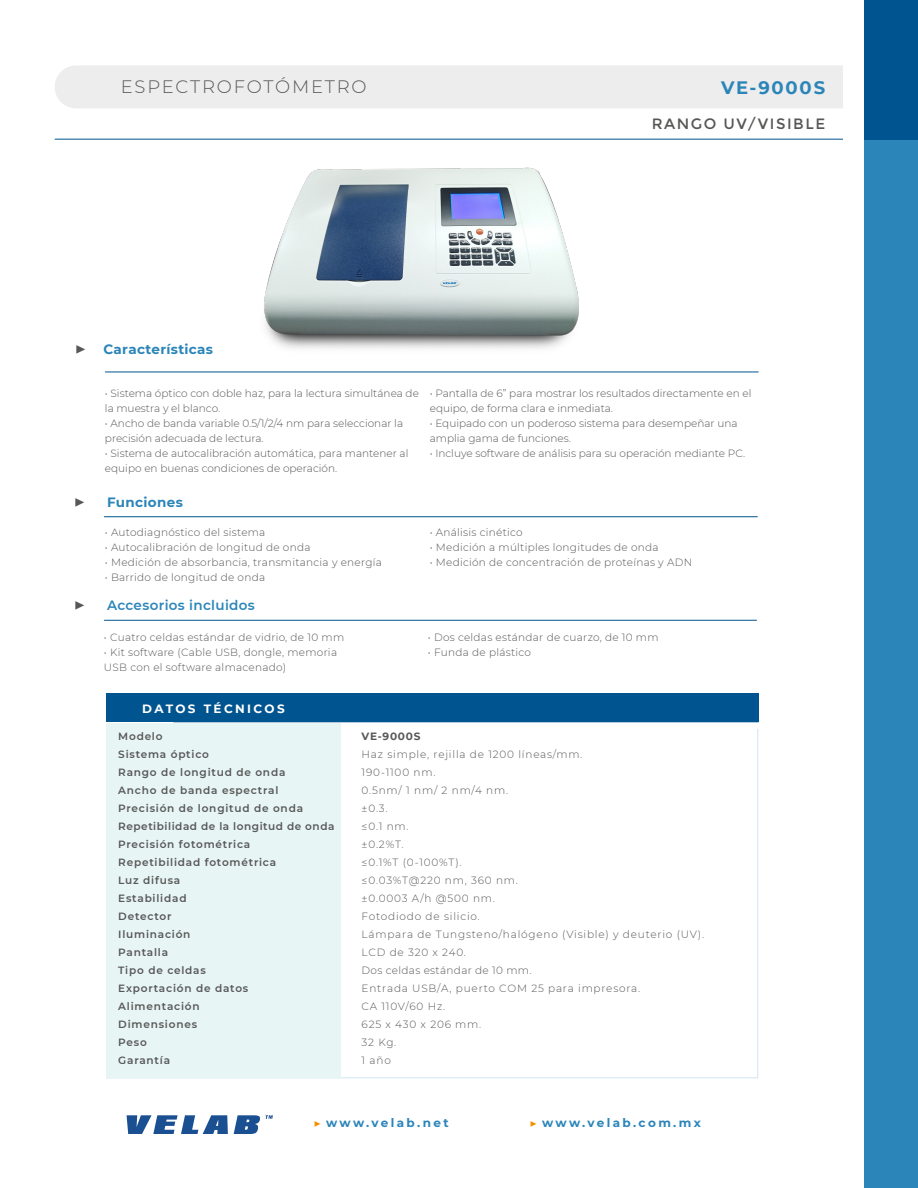
<style>
.page{position:relative;width:918px;height:1188px;background:#fff}
.page>*{position:absolute;margin:0;border:0;box-sizing:border-box;transform-origin:0 0}
.t1{font:300 18px "Montserrat";letter-spacing:.1em;color:#575756}
.t2{font:700 18px "Montserrat";letter-spacing:.1em;color:#2b85b9}
.t3{font:18px "Minion Pro";color:#575756}
.t4{font:15px "Montserrat";letter-spacing:.1em;color:#575756}
.t5{font:700 13.5px "Montserrat";letter-spacing:.025em;color:#2b85b9}
.t6{font:600 13.5px "Montserrat";letter-spacing:.025em;color:#2b85b9}
.t7{font:700 12px "Montserrat";letter-spacing:.185em;color:#2b85b9}
.t8{font:12px "Montserrat";letter-spacing:.075em;color:#2b85b9}
.t9{font:700 12px "Montserrat";letter-spacing:.075em;color:#2b85b9}
.t10{font:700 12px "Montserrat";letter-spacing:.2em;color:#fff}
.t11{font:300 10.5px "Montserrat";letter-spacing:.025em;color:#575756}
.t12{font:300 10.5px/15px "Montserrat";color:#575756}
.t13{font:600 10.5px "Montserrat";letter-spacing:.075em;color:#575756}
.t14{font:300 10.5px "Montserrat";letter-spacing:.075em;color:#575756}
.t15{font:600 10.5px "Montserrat";letter-spacing:.05em;color:#575756}
.t16{font:300 10.5px "Montserrat";letter-spacing:.07em;color:#575756}
.t17{font:700 10.5px "Montserrat";letter-spacing:.075em;color:#575756}
.s1{font-family:"Minion Pro";font-weight:400;color:#f39200}
.s2{font-family:"Minion Pro";color:#f39200}
</style>
<div class="page">
<div style="left:55px;top:65px;width:808px;height:43px;background:#ededed;border-radius:22px"></div>
<hr style="left:55px;top:139px;width:810px;height:1px;background:#00548f">
<div style="left:864px;top:140px;width:54px;height:1048px;background:#2b85b9"></div>
<div style="left:864px;top:0;width:54px;height:140px;background:#00548f"></div>
<div style="left:844px;top:1px;width:20px;height:1186px;background:#fff"></div>
<svg style="left:126px;top:1115px;width:147px;height:19px"></svg>
<div style="left:106px;top:723px;width:235px;height:356px;background:#e7f5f5"></div>
<svg style="left:341px;top:729px;width:418px;height:350px"></svg>
<div style="left:106px;top:693px;width:653px;height:29px;background:#00548f"></div>
<hr style="left:104px;top:620px;width:653px;height:1px;background:#00548f">
<hr style="left:104px;top:516px;width:653px;height:1px;background:#00548f">
<hr style="left:105px;top:372px;width:653px;height:1px;background:#00548f">
<img style="left:264px;top:167px;width:315px;height:182px">
<p class="t1" style="left:121px;top:75px;width:247px">ESPECTROFOTÓMETRO</p>
<p class="t2" style="left:721px;top:74px;width:106px">VE-9000S</p>
<p class="t4" style="left:652px;top:115px;width:175px">RANGO UV/VISIBLE</p>
<p class="t3" style="left:75px;top:337px;width:12px">▶</p>
<p class="t5" style="left:103px;top:340px;width:111px">Características</p>
<p class="t12" style="left:105px;top:385px;width:316px">• Sistema óptico con doble haz, para la lectura simultánea de la muestra y el blanco.</p>
<p class="t12" style="left:105px;top:415px;width:300px">• Ancho de banda variable 0.5/1/2/4 nm para seleccionar la precisión adecuada de lectura.</p>
<p class="t12" style="left:105px;top:445px;width:305px">• Sistema de autocalibración automática, para mantener al equipo en buenas condiciones de operación.</p>
<p class="t12" style="left:430px;top:385px;width:323px">• Pantalla de 6” para mostrar los resultados directamente en el equipo, de forma clara e inmediata.</p>
<p class="t12" style="left:430px;top:415px;width:309px">• Equipado con un poderoso sistema para desempeñar una amplia gama de funciones.</p>
<p class="t12" style="left:430px;top:445px;width:317px">• Incluye software de análisis para su operación mediante PC.</p>
<p class="t3" style="left:74px;top:489px;width:12px">▶</p>
<p class="t5" style="left:107px;top:492px;width:77px">Funciones</p>
<p class="t3" style="left:74px;top:592px;width:12px">▶</p>
<p class="t11" style="left:105px;top:525px;width:162px">• Autodiagnóstico del sistema</p>
<p class="t11" style="left:105px;top:540px;width:207px">• Autocalibración de longitud de onda</p>
<p class="t11" style="left:105px;top:555px;width:279px">• Medición de absorbancia, transmitancia y energía</p>
<p class="t11" style="left:105px;top:570px;width:162px">• Barrido de longitud de onda</p>
<p class="t6" style="left:107px;top:596px;width:149px">Accesorios incluidos</p>
<p class="t11" style="left:430px;top:525px;width:94px">• Análisis cinético</p>
<p class="t11" style="left:430px;top:540px;width:230px">• Medición a múltiples longitudes de onda</p>
<p class="t11" style="left:430px;top:555px;width:264px">• Medición de concentración de proteínas y ADN</p>
<p class="t11" style="left:104px;top:630px;width:242px">• Cuatro celdas estándar de vidrio, de 10 mm</p>
<p class="t11" style="left:428px;top:630px;width:232px">• Dos celdas estándar de cuarzo, de 10 mm</p>
<p class="t11" style="left:104px;top:645px;width:235px">• Kit software (Cable USB, dongle, memoria</p>
<p class="t11" style="left:428px;top:645px;width:104px">• Funda de plástico</p>
<p class="t11" style="left:104px;top:660px;width:184px">USB con el software almacenado)</p>
<p class="t10" style="left:142px;top:700px;width:144px">DATOS TÉCNICOS</p>
<p class="t13" style="left:118px;top:729px;width:46px">Modelo</p>
<p class="t13" style="left:118px;top:747px;width:92px">Sistema óptico</p>
<p class="t13" style="left:118px;top:765px;width:169px">Rango de longitud de onda</p>
<p class="t13" style="left:118px;top:783px;width:162px">Ancho de banda espectral</p>
<p class="t13" style="left:118px;top:801px;width:186px">Precisión de longitud de onda</p>
<p class="t15" style="left:118px;top:819px;width:218px">Repetibilidad de la longitud de onda</p>
<p class="t13" style="left:118px;top:837px;width:134px">Precisión fotométrica</p>
<p class="t13" style="left:118px;top:855px;width:159px">Repetibilidad fotométrica</p>
<p class="t13" style="left:118px;top:873px;width:64px">Luz difusa</p>
<p class="t13" style="left:118px;top:891px;width:70px">Estabilidad</p>
<p class="t13" style="left:118px;top:909px;width:55px">Detector</p>
<p class="t13" style="left:118px;top:927px;width:74px">Iluminación</p>
<p class="t13" style="left:118px;top:945px;width:51px">Pantalla</p>
<p class="t13" style="left:118px;top:963px;width:89px">Tipo de celdas</p>
<p class="t13" style="left:118px;top:981px;width:132px">Exportación de datos</p>
<p class="t13" style="left:118px;top:999px;width:83px">Alimentación</p>
<p class="t13" style="left:118px;top:1017px;width:80px">Dimensiones</p>
<p class="t13" style="left:118px;top:1035px;width:30px">Peso</p>
<p class="t13" style="left:118px;top:1053px;width:53px">Garantía</p>
<p class="t17" style="left:362px;top:729px;width:60px">VE-9000S</p>
<p class="t14" style="left:362px;top:747px;width:222px">Haz simple, rejilla de 1200 líneas/mm.</p>
<p class="t14" style="left:362px;top:765px;width:75px">190-1100 nm.</p>
<p class="t11" style="left:362px;top:783px;width:148px">0.5nm/ 1 nm/ 2 nm/4 nm.</p>
<p class="t11" style="left:362px;top:801px;width:28px">±0.3.</p>
<p class="t11" style="left:362px;top:819px;width:49px">≤0.1 nm.</p>
<p class="t11" style="left:362px;top:837px;width:43px">±0.2%T.</p>
<p class="t11" style="left:362px;top:855px;width:101px">≤0.1%T (0-100%T).</p>
<p class="t14" style="left:362px;top:873px;width:158px">≤0.03%T@220 nm, 360 nm.</p>
<p class="t14" style="left:362px;top:891px;width:135px">±0.0003 A/h @500 nm.</p>
<p class="t14" style="left:362px;top:909px;width:120px">Fotodiodo de silicio.</p>
<p class="t14" style="left:362px;top:927px;width:344px">Lámpara de Tungsteno/halógeno (Visible) y deuterio (UV).</p>
<p class="t16" style="left:362px;top:945px;width:106px">LCD de 320 x 240.</p>
<p class="t11" style="left:362px;top:963px;width:171px">Dos celdas estándar de 10 mm.</p>
<p class="t14" style="left:362px;top:981px;width:280px">Entrada USB/A, puerto COM 25 para impresora.</p>
<p class="t14" style="left:362px;top:999px;width:85px">CA 110V/60 Hz.</p>
<p class="t14" style="left:362px;top:1017px;width:121px">625 x 430 x 206 mm.</p>
<p class="t11" style="left:362px;top:1035px;width:36px">32 Kg.</p>
<p class="t11" style="left:362px;top:1053px;width:31px">1 año</p>
<p class="t9" style="left:311px;top:1110px;width:119px"><span class="s1">▶</span> www.velab.net</p>
<p class="t8" style="left:527px;top:1111px;width:123px"><span class="s2">▶</span> sales@velab.net</p>
<p class="t7" style="left:314px;top:1114px;width:137px"><span class="s1">▶</span> www.velab.net</p>
<p class="t7" style="left:530px;top:1114px;width:173px"><span class="s1">▶</span> www.velab.com.mx</p>
</div>
